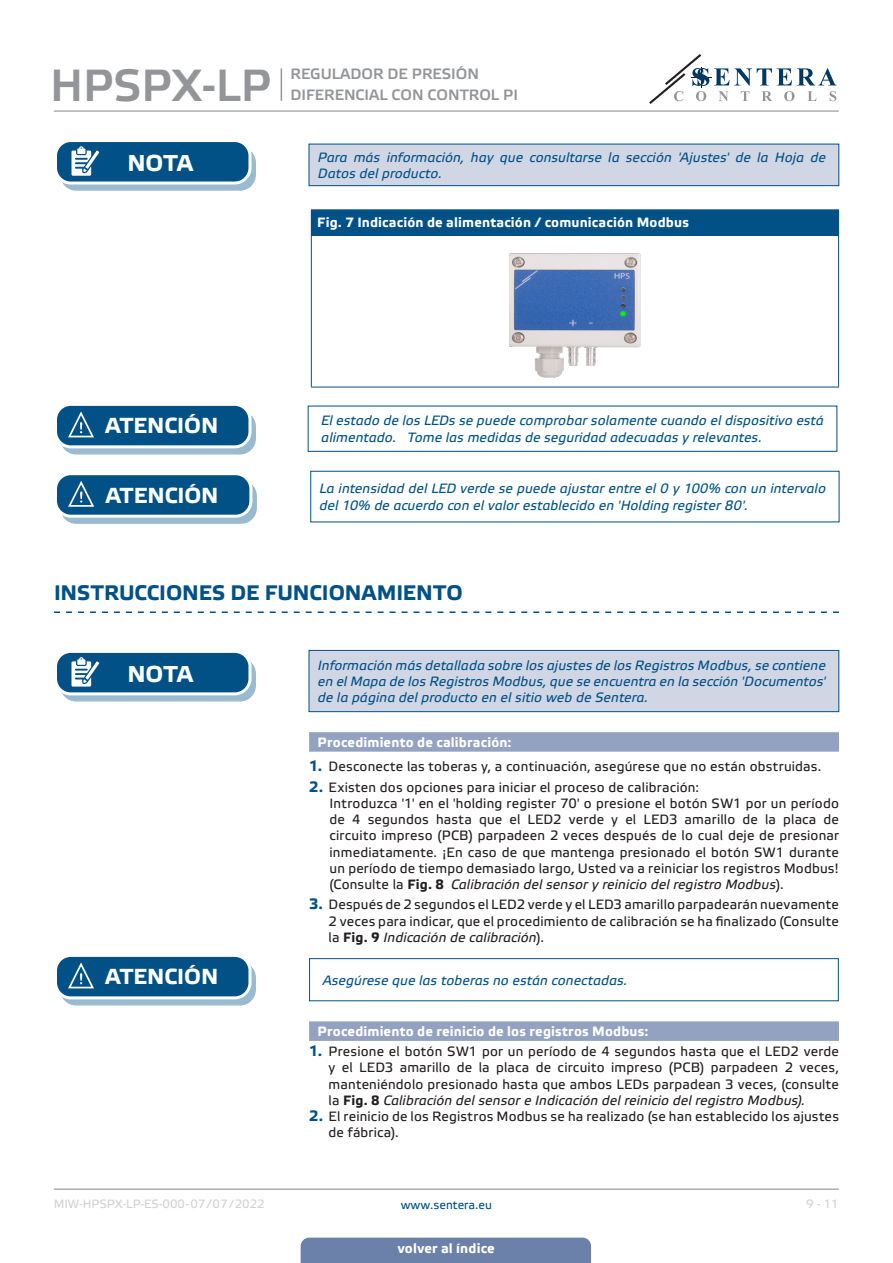
<style>
.page{position:relative;width:893px;height:1263px;background:#fff}
.page>*{position:absolute;margin:0;border:0;box-sizing:border-box;transform-origin:0 0}
.t1{font:45px "Etelka Medium Pro";color:#939598}
.t2{font:700 22.95px "Etelka Text Pro";letter-spacing:-.005em;color:#fff}
.t3{font:700 21.75px "Etelka Text Pro";letter-spacing:-.005em;color:#fff}
.t4{font:700 21px "Etelka Text Pro";letter-spacing:-.005em;color:#015186}
.t5{font:15px/21px "Etelka Medium Pro";color:#939598}
.Numbering{font:13.5px/16.2px "Etelka Text Pro";letter-spacing:.015em;color:#231f20;text-align:justify}
.attention{font:italic 13.5px/16.2px "Etelka Text Pro";letter-spacing:.01em;color:#015186}
.Number-roman{font:700 13.5px "Etelka Text Pro";letter-spacing:.015em;color:#fff}
.table_text{font:700 13.5px "Etelka Text Pro";letter-spacing:.01em;color:#fff}
.t6{font:12px "Etelka Text Pro";color:#d1d2d4}
.t7{font:12px "Etelka Text Pro";color:#015186}
.s1{font-weight:700;font-size:15px;color:#015186}
.s2{font-weight:700}
.s3{font-style:italic}
</style>
<div class="page">
<hr style="left:54px;top:111px;width:785px;height:1px;background:#939598">
<hr style="left:54px;top:1188px;width:785px;height:2px;background:#939598">
<svg style="left:649px;top:54px;width:187px;height:50px"></svg>
<div style="left:301px;top:1237px;width:290px;height:26px;background:#6c81aa"></div>
<hr style="left:281px;top:68px;width:1px;height:33px;background:#939598">
<svg style="left:54px;top:611px;width:785px;height:2px"></svg>
<div style="left:309px;top:732px;width:530px;height:20px;background:#94a2c2"></div>
<div style="left:309px;top:1021px;width:530px;height:20px;background:#94a2c2"></div>
<div style="left:61px;top:148px;width:194px;height:42px;background:#9abacf;border-radius:15px"></div>
<div style="left:60px;top:147px;width:196px;height:44px;border:1px solid #015186;border-radius:15px"></div>
<div style="left:56px;top:141px;width:194px;height:42px;background:#015186;border-radius:15px"></div>
<div style="left:54px;top:139px;width:197px;height:46px;border:3px solid #fff;border-radius:15px"></div>
<svg style="left:71px;top:146px;width:34px;height:38px"></svg>
<div style="left:309px;top:144px;width:530px;height:42px;background:#d1d6e4"></div>
<div style="left:309px;top:144px;width:530px;height:42px;border:1px solid #015186"></div>
<div style="left:311px;top:210px;width:528px;height:25px;background:#015186"></div>
<hr style="left:311px;top:209px;width:528px;height:1px;background:#015186">
<hr style="left:311px;top:235px;width:1px;height:152px;background:#015186">
<hr style="left:838px;top:235px;width:1px;height:152px;background:#015186">
<hr style="left:311px;top:387px;width:528px;height:1px;background:#015186">
<img style="left:509px;top:253px;width:132px;height:125px">
<svg style="left:61px;top:411px;width:194px;height:43px"></svg>
<div style="left:60px;top:411px;width:196px;height:43px;border:1px solid #015186;border-radius:15px"></div>
<div style="left:56px;top:404px;width:194px;height:43px;background:#015186;border-radius:15px"></div>
<div style="left:54px;top:403px;width:197px;height:45px;border:3px solid #fff;border-radius:15px"></div>
<svg style="left:67px;top:411px;width:38px;height:37px"></svg>
<div style="left:308px;top:406px;width:529px;height:46px;border:1px solid #015186"></div>
<div style="left:61px;top:481px;width:195px;height:42px;background:#9abacf;border-radius:15px"></div>
<div style="left:60px;top:480px;width:197px;height:44px;border:1px solid #015186;border-radius:15px"></div>
<div style="left:56px;top:474px;width:195px;height:42px;background:#015186;border-radius:15px"></div>
<div style="left:54px;top:472px;width:198px;height:46px;border:3px solid #fff;border-radius:15px"></div>
<svg style="left:67px;top:481px;width:38px;height:36px"></svg>
<svg style="left:61px;top:658px;width:194px;height:43px"></svg>
<div style="left:60px;top:658px;width:196px;height:43px;border:1px solid #015186;border-radius:15px"></div>
<div style="left:56px;top:651px;width:194px;height:43px;background:#015186;border-radius:15px"></div>
<div style="left:54px;top:650px;width:197px;height:45px;border:3px solid #fff;border-radius:15px"></div>
<svg style="left:71px;top:657px;width:34px;height:38px"></svg>
<div style="left:309px;top:650px;width:530px;height:62px;background:#d1d6e4"></div>
<div style="left:309px;top:650px;width:530px;height:62px;border:1px solid #015186"></div>
<svg style="left:61px;top:962px;width:194px;height:43px"></svg>
<div style="left:60px;top:962px;width:196px;height:43px;border:1px solid #015186;border-radius:15px"></div>
<div style="left:56px;top:955px;width:194px;height:43px;background:#015186;border-radius:15px"></div>
<div style="left:54px;top:954px;width:197px;height:45px;border:3px solid #fff;border-radius:15px"></div>
<svg style="left:67px;top:962px;width:38px;height:37px"></svg>
<div style="left:309px;top:958px;width:530px;height:43px;border:1px solid #015186"></div>
<h1 class="t1" style="left:50px;top:61px;width:222px">HPSPX-LP</h1>
<p class="t5" style="left:290px;top:64px;width:229px">REGULADOR DE PRESIÓN<br>DIFERENCIAL CON CONTROL PI</p>
<p class="t2" style="left:127px;top:149px;width:67px">NOTA</p>
<p class="attention" style="left:318px;top:150px;width:509px">Para más información, hay que consultarse la sección 'Ajustes' de la Hoja de<br>Datos del producto.</p>
<p class="table_text" style="left:317px;top:214px;width:373px">Fig. 7 Indicación de alimentación / comunicación Modbus</p>
<p class="t3" style="left:105px;top:412px;width:114px">ATENCIÓN</p>
<p class="attention" style="left:321px;top:413px;width:504px">El estado de los LEDs se puede comprobar solamente cuando el dispositivo está alimentado. Tome las medidas de seguridad adecuadas y relevantes.</p>
<p class="t3" style="left:106px;top:481px;width:114px">ATENCIÓN</p>
<p class="attention" style="left:320px;top:481px;width:508px">La intensidad del LED verde se puede ajustar entre el 0 y 100% con un intervalo del 10% de acuerdo con el valor establecido en 'Holding register 80'.</p>
<p class="t4" style="left:54px;top:580px;width:410px">INSTRUCCIONES DE FUNCIONAMIENTO</p>
<p class="t2" style="left:127px;top:660px;width:67px">NOTA</p>
<p class="attention" style="left:318px;top:658px;width:509px;text-align:justify">Información más detallada sobre los ajustes de los Registros Modbus, se contiene en el Mapa de los Registros Modbus, que se encuentra en la sección 'Documentos' de la página del producto en el sitio web de Sentera.</p>
<p class="Number-roman" style="left:318px;top:733px;width:195px">Procedimiento de calibración:</p>
<p class="Numbering" style="left:309px;top:759px;width:514px"><span class="s1">1.</span> Desconecte las toberas y, a continuación, asegúrese que no están obstruidas.</p>
<p class="Numbering" style="left:309px;top:780px;width:392px"><span class="s1">2.</span> Existen dos opciones para iniciar el proceso de calibración:</p>
<p class="Numbering" style="left:330px;top:796px;width:511px">Introduzca '1' en el 'holding register 70' o presione el botón SW1 por un período de 4 segundos hasta que el LED2 verde y el LED3 amarillo de la placa de circuito impreso (PCB) parpadeen 2 veces después de lo cual deje de presionar inmediatamente. ¡En caso de que mantenga presionado el botón SW1 durante un período de tiempo demasiado largo, Usted va a reiniciar los registros Modbus! (Consulte la <span class="s2">Fig. 8</span> <span class="s3">Calibración del sensor y reinicio del registro Modbus</span>).</p>
<p class="Numbering" style="left:329px;top:897px;width:512px;text-indent:-20px"><span class="s1">3.</span> Después de 2 segundos el LED2 verde y el LED3 amarillo parpadearán nuevamente 2 veces para indicar, que el procedimiento de calibración se ha finalizado (Consulte la <span class="s2">Fig. 9</span> <span class="s3">Indicación de calibración</span>).</p>
<p class="t3" style="left:105px;top:963px;width:114px">ATENCIÓN</p>
<p class="attention" style="left:323px;top:973px;width:306px">Asegúrese que las toberas no están conectadas.</p>
<p class="Number-roman" style="left:318px;top:1022px;width:332px">Procedimiento de reinicio de los registros Modbus:</p>
<p class="Numbering" style="left:329px;top:1044px;width:512px;text-indent:-20px"><span class="s1">1.</span> Presione el botón SW1 por un período de 4 segundos hasta que el LED2 verde y el LED3 amarillo de la placa de circuito impreso (PCB) parpadeen 2 veces, manteniéndolo presionado hasta que ambos LEDs parpadean 3 veces, (consulte la <span class="s2">Fig. 8</span> <span class="s3">Calibración del sensor e Indicación del reinicio del registro Modbus).</span></p>
<p class="Numbering" style="left:329px;top:1109px;width:512px;text-indent:-20px"><span class="s1">2.</span> El reinicio de los Registros Modbus se ha realizado (se han establecido los ajustes de fábrica).</p>
<p class="t6" style="left:54px;top:1197px;width:212px">MIW-HPSPX-LP-ES-000 - 07 / 07 / 2022</p>
<p class="t7" style="left:401px;top:1198px;width:93px">www.sentera.eu</p>
<p class="t6" style="left:806px;top:1197px;width:34px">9 - 11</p>
<p class="table_text" style="left:398px;top:1239px;width:98px">volver al índice</p>
</div>
